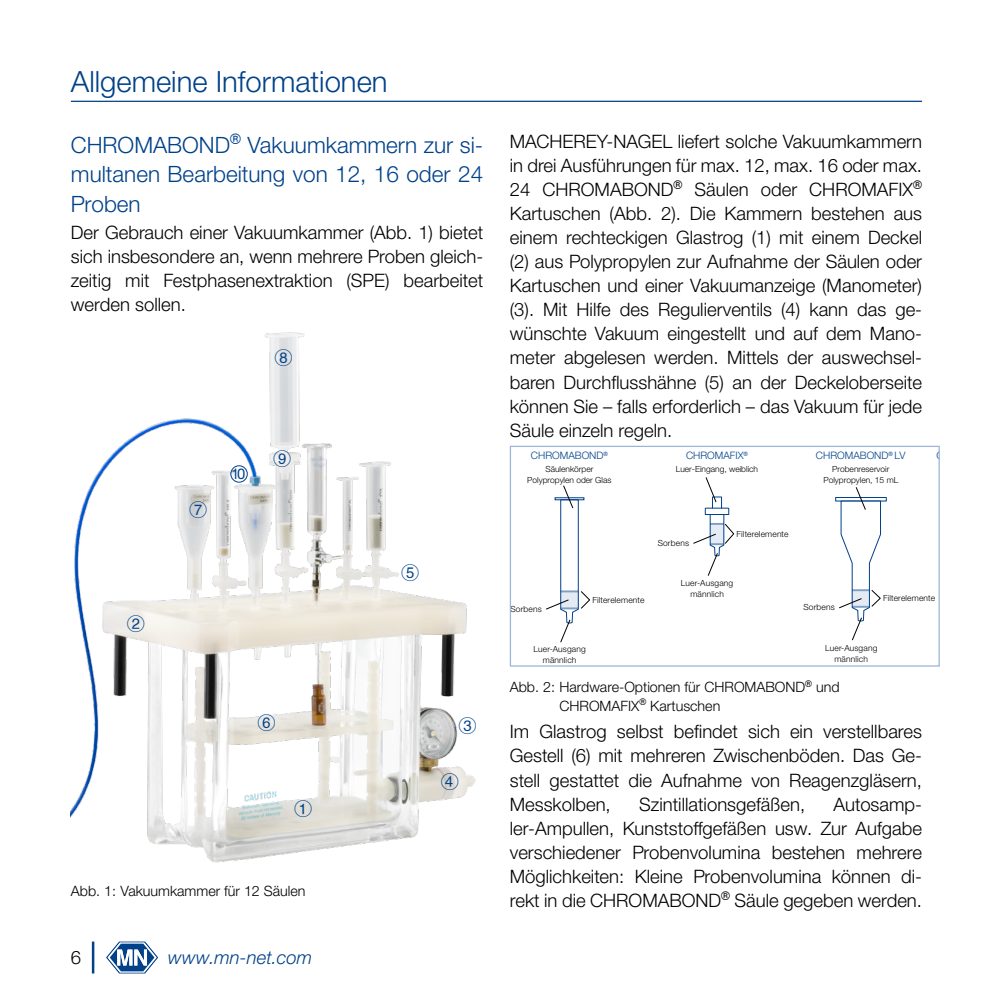
<style>
.page{position:relative;width:993px;height:993px;background:#fff}
.page>*{position:absolute;margin:0;border:0;box-sizing:border-box;transform-origin:0 0}
.t1{font:300 29.25px "Helvetica Neue LTW1 G";color:#004189}
.t2{font:300 22.5px/29.2px "Helvetica Neue LTW1 G";color:#004189;text-align:justify}
.t3{font:300 18.5px/24px "Helvetica Neue LTW1 G";color:#000;text-align:justify}
.t4{font:italic 300 18.5px "Helvetica Neue LTW1 G";color:#004189}
.t5{font:17.5px "Zeichenim Kreis";color:#004189}
.t6{font:14.75px "Helvetica Neue LTW1 G";color:#004189}
.t7{font:300 14.25px/18.5px "Helvetica Neue LTW1 G";color:#000}
.t8{font:300 10.25px "Helvetica Neue LTW1 G";color:#004189}
.t9{font:300 8.5px/11px "Helvetica Neue LTW1 G";letter-spacing:.015em;color:#000;text-align:center}
</style>
<div class="page">
<hr style="left:92px;top:941px;width:2px;height:32px;background:#004189">
<svg style="left:106px;top:941px;width:52px;height:32px"></svg>
<hr style="left:71px;top:101px;width:850px;height:1px;background:#004189">
<img style="left:71px;top:332px;width:405px;height:531px">
<div style="left:230px;top:465px;width:17px;height:17px;border:1px solid #004189;border-radius:50%"></div>
<div style="left:835px;top:497px;width:51px;height:4px;border:1px solid #004189"></div>
<svg style="left:838px;top:487px;width:42px;height:154px"></svg>
<svg style="left:546px;top:485px;width:43px;height:158px"></svg>
<svg style="left:693px;top:477px;width:40px;height:99px"></svg>
<div style="left:509px;top:445px;width:430px;height:221px;border:1px solid #9cb4d7"></div>
<h1 class="t1" style="left:71px;top:63px;width:318px">Allgemeine Informationen</h1>
<p class="t2" style="left:71px;top:130px;width:413px">CHROMABOND<sup>®</sup> Vakuumkammern zur si&shy;multanen Bearbeitung von 12, 16 oder 24<br>Proben</p>
<p class="t3" style="left:71px;top:220px;width:413px">Der Gebrauch einer Vakuumkammer (Abb. 1) bietet sich insbesondere an, wenn mehrere Proben gleich&shy;zeitig mit Festphasenextraktion (SPE) bearbeitet werden sollen.</p>
<p class="t5" style="left:127px;top:614px;width:19px">2</p>
<p class="t5" style="left:275px;top:349px;width:19px">8</p>
<p class="t5" style="left:189px;top:501px;width:19px">7</p>
<p class="t6" style="left:231px;top:465px;width:16px">10</p>
<p class="t5" style="left:273px;top:450px;width:19px">9</p>
<p class="t5" style="left:258px;top:714px;width:19px">6</p>
<p class="t5" style="left:294px;top:800px;width:19px">1</p>
<p class="t7" style="left:71px;top:881px;width:236px">Abb. 1: Vakuumkammer für 12 Säulen</p>
<p class="t3" style="left:71px;top:945px;width:12px">6</p>
<p class="t4" style="left:168px;top:945px;width:146px">www.mn-net.com</p>
<p class="t5" style="left:401px;top:563px;width:19px">5</p>
<p class="t5" style="left:458px;top:716px;width:19px">3</p>
<p class="t5" style="left:441px;top:772px;width:19px">4</p>
<p class="t3" style="left:509px;top:129px;width:413px">MACHEREY-NAGEL liefert solche Vakuumkammern in drei Ausführungen für max. 12, max. 16 oder max.<br>24 CHROMABOND<sup>®</sup> Säulen oder CHROMAFIX<sup>® </sup>Kartuschen (Abb. 2). Die Kammern bestehen aus einem rechteckigen Glastrog (1) mit einem Deckel (2) aus Polypropylen zur Aufnahme der Säulen oder Kartuschen und einer Vakuumanzeige (Manometer) (3). Mit Hilfe des Regulierventils (4) kann das ge&shy;wünschte Vakuum eingestellt und auf dem Mano&shy;meter abgelesen werden. Mittels der auswechsel&shy;baren Durchflusshähne (5) an der Deckeloberseite können Sie – falls erforderlich – das Vakuum für jede Säule einzeln regeln.</p>
<p class="t8" style="left:530px;top:449px;width:78px">CHROMABOND<sup>®</sup></p>
<p class="t9" style="left:527px;top:463px;width:86px">Säulenkörper<br>Polypropylen oder Glas</p>
<p class="t8" style="left:685px;top:449px;width:63px">CHROMAFIX<sup>®</sup></p>
<p class="t9" style="left:675px;top:463px;width:84px">Luer-Eingang, weiblich</p>
<p class="t8" style="left:815px;top:449px;width:91px">CHROMABOND<sup>®</sup> LV</p>
<p class="t9" style="left:823px;top:463px;width:76px">Probenreservoir<br>Polypropylen, 15 mL</p>
<p class="t9" style="left:657px;top:537px;width:33px">Sorbens</p>
<p class="t9" style="left:736px;top:528px;width:53px">Filterelemente</p>
<p class="t9" style="left:680px;top:576px;width:54px">Luer-Ausgang männlich</p>
<p class="t9" style="left:592px;top:594px;width:53px">Filterelemente</p>
<p class="t9" style="left:882px;top:592px;width:53px">Filterelemente</p>
<p class="t9" style="left:803px;top:601px;width:33px">Sorbens</p>
<p class="t9" style="left:510px;top:603px;width:33px">Sorbens</p>
<p class="t9" style="left:533px;top:643px;width:54px">Luer-Ausgang männlich</p>
<p class="t7" style="left:559px;top:677px;width:281px;text-indent:-50px">Abb. 2: Hardware-Optionen für CHROMABOND<sup>®</sup> und<br>CHROMAFIX<sup>®</sup> Kartuschen</p>
<p class="t3" style="left:509px;top:719px;width:413px">Im Glastrog selbst befindet sich ein verstellbares Gestell (6) mit mehreren Zwischenböden. Das Ge&shy;stell gestattet die Aufnahme von Reagenzgläsern, Messkolben,</p>
<p class="t9" style="left:824px;top:642px;width:54px">Luer-Ausgang männlich</p>
<p class="t3" style="left:639px;top:791px;width:167px">Szintillationsgefäßen,</p>
<p class="t3" style="left:509px;top:791px;width:413px;text-indent:323px">Autosamp&shy;ler-Ampullen, Kunststoffgefäßen usw. Zur Aufgabe verschiedener Probenvolumina bestehen mehrere Möglichkeiten: Kleine Probenvolumina können di&shy;rekt in die CHROMABOND<sup>®</sup> Säule gegeben werden.</p>
</div>
